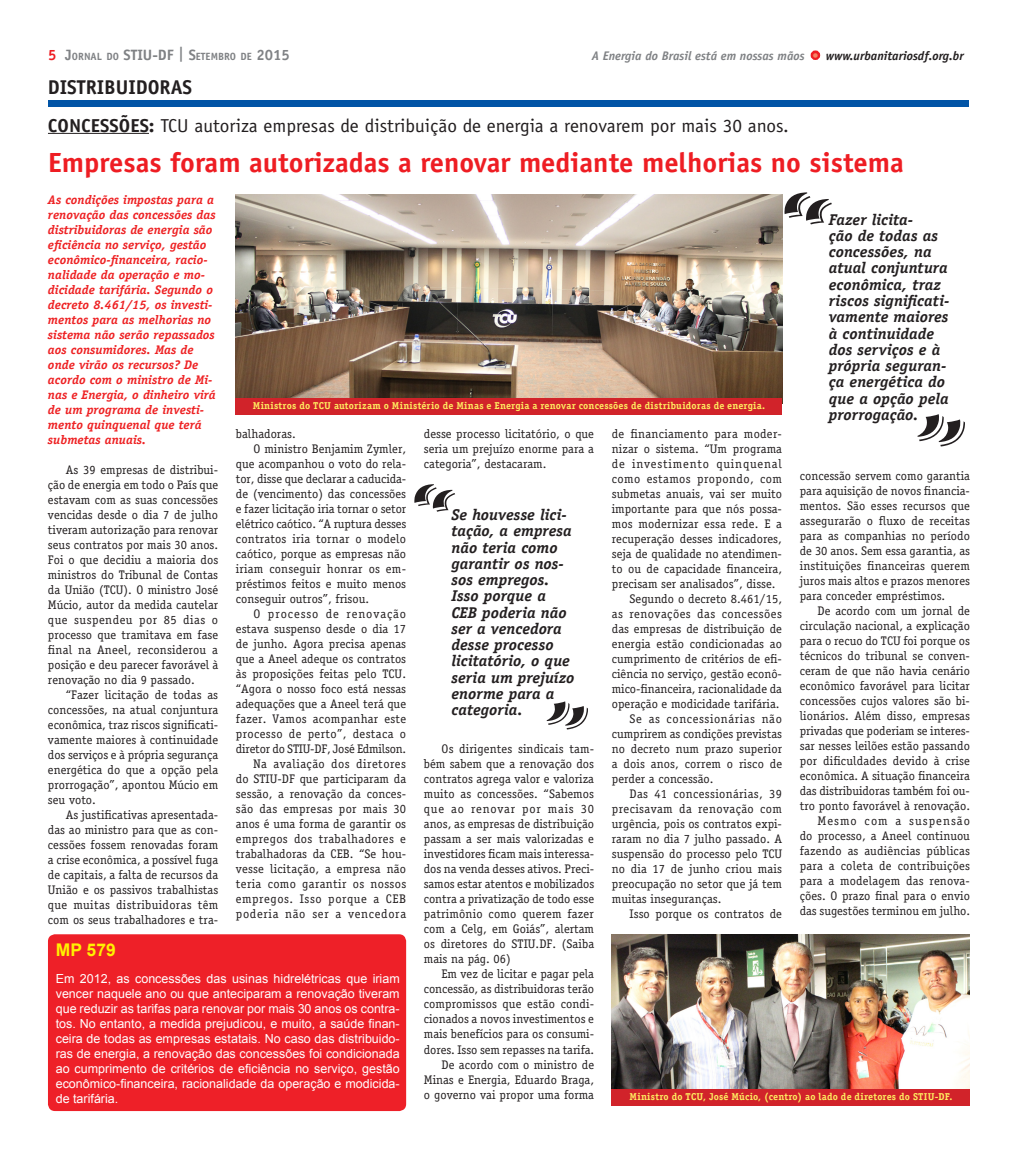
<style>
.page{position:relative;width:1018px;height:1159px;background:#fff}
.page>*{position:absolute;margin:0;border:0;box-sizing:border-box;transform-origin:0 0}
.Estilo_de_parágrafo{font:700 27.75px "Officina Sans";color:#ee1d23}
.RTERANCA_C_FIO{font:700 20px "Officina Sans";color:#231f20}
.RTERANCA_C_FIO-2{font:18.75px "Officina Sans";color:#231f20}
.t1{font:700 17.5px "Arial";color:#fff101}
.Default{font:italic 700 15.62px/16.2px "Officina Serif";color:#231f20}
.Default-2{font:12.5px/15px "Officina Serif";color:#231f20;text-align:justify}
.t2{font:12.5px/15px "Arial";color:#fff;text-align:justify}
.AAtexto{font:italic 700 12.5px/15px "Officina Serif";color:#ee2123}
.t3{font:italic 700 12.5px "Officina Sans";color:#808285}
.t4{font:700 10.5px "Officina Sans";color:#808285}
.AAtexto-2{font:700 10px "Officina Serif";letter-spacing:.02em;color:#ffed60}
.s1{font-size:15px;color:#ee1d23}
.s2{font-size:15px}
.s3{color:#f48465}
.s4{color:#231f20}
.s5{font-weight:700}
</style>
<div class="page">
<img style="left:236px;top:195px;width:545px;height:203px">
<div style="left:810px;top:50px;width:9px;height:10px;border:5px solid #ee1d23;border-radius:50%"></div>
<hr style="left:48px;top:133px;width:101px;height:1px;background:#231f20">
<div style="left:49px;top:100px;width:920px;height:6px;background:#0154a6"></div>
<img style="left:611px;top:934px;width:358px;height:155px">
<div style="left:236px;top:398px;width:545px;height:17px;background:#d1232a"></div>
<div style="left:611px;top:1089px;width:358px;height:16px;background:#d1232a"></div>
<div style="left:48px;top:934px;width:358px;height:177px;background:#ee2028;border-radius:7px"></div>
<svg style="left:782px;top:194px;width:1px;height:34px"></svg>
<p class="t4" style="left:48px;top:50px;width:243px"><span class="s1">5</span> <span class="s2">J</span>ORNAL DO <span class="s2">STIU-DF | S</span>ETEMBRO DE <span class="s2">2015</span></p>
<p class="t3" style="left:591px;top:48px;width:373px">A Energia do Brasil está em nossas mãos <span class="s3">•</span> <span class="s4">www.urbanitariosdf.org.br</span></p>
<p class="RTERANCA_C_FIO" style="left:48px;top:75px;width:146px">DISTRIBUIDORAS</p>
<p class="RTERANCA_C_FIO-2" style="left:48px;top:114px;width:742px"><span class="s5">CONCESSÕES:</span> TCU autoriza empresas de distribuição de energia a renovarem por mais 30 anos.</p>
<p class="Estilo_de_parágrafo" style="left:48px;top:145px;width:857px">Empresas foram autorizadas a renovar mediante melhorias no sistema</p>
<p class="AAtexto" style="left:48px;top:192px;width:169px">As condições impostas para a renovação das concessões das distribuidoras de energia são eficiência no serviço, gestão econômico-financeira, racio&shy;nalidade da operação e mo&shy;dicidade tarifária. Segundo o decreto 8.461/15, os investi&shy;mentos para as melhorias no sistema não serão repassados aos consumidores. Mas de onde virão os recursos? De acordo com o ministro de Mi&shy;nas e Energia, o dinheiro virá de um programa de investi&shy;mento quinquenal que terá submetas anuais.</p>
<p class="Default-2" style="left:48px;top:462px;width:172px;text-indent:18px">As 39 empresas de distribui&shy;ção de energia em todo o País que estavam com as suas concessões vencidas desde o dia 7 de julho tiveram autorização para renovar seus contratos por mais 30 anos.<br>Foi o que decidiu a maioria dos ministros do Tribunal de Contas da União (TCU). O ministro José Múcio, autor da medida cautelar que suspendeu por 85 dias o processo que tramitava em fase final na Aneel, reconsiderou a posição e deu parecer favorável à renovação no dia 9 passado.</p>
<p class="Default-2" style="left:48px;top:687px;width:172px;text-indent:18px">“Fazer licitação de todas as concessões, na atual conjuntura econômica, traz riscos significati&shy;vamente maiores à continuidade dos serviços e à própria segurança energética do que a opção pela prorrogação”, apontou Múcio em seu voto.</p>
<p class="Default-2" style="left:48px;top:807px;width:172px;text-indent:18px">As justificativas apresentada&shy;das ao ministro para que as con&shy;cessões fossem renovadas foram a crise econômica, a possível fuga de capitais, a falta de recursos da União e os passivos trabalhistas que muitas distribuidoras têm com os seus trabalhadores e tra-</p>
<p class="Default" style="left:828px;top:211px;width:122px">Fazer licita-<br>ção de todas as concessões, na atual conjuntura econômica, traz riscos significati&shy;vamente maiores à continuidade dos serviços e à própria seguran&shy;ça energética do que a opção pela prorrogação.</p>
<p class="AAtexto-2" style="left:253px;top:399px;width:513px">Ministros do TCU autorizam o Ministério de Minas e Energia a renovar concessões de distribuidoras de energia.</p>
<p class="Default-2" style="left:611px;top:427px;width:172px">de financiamento para moder&shy;nizar o sistema. “Um programa de investimento quinquenal como estamos propondo, com submetas anuais, vai ser muito importante para que nós possa&shy;mos modernizar essa rede. E a recuperação desses indicadores, seja de qualidade no atendimen&shy;to ou de capacidade financeira, precisam ser analisados”, disse.</p>
<p class="Default-2" style="left:611px;top:592px;width:172px;text-indent:18px">Segundo o decreto 8.461/15, as renovações das concessões das empresas de distribuição de energia estão condicionadas ao cumprimento de critérios de efi&shy;ciência no serviço, gestão econô&shy;mico-financeira, racionalidade da operação e modicidade tarifária.</p>
<p class="Default-2" style="left:611px;top:712px;width:172px;text-indent:18px">Se as concessionárias não cumprirem as condições previstas no decreto num prazo superior a dois anos, correm o risco de perder a concessão.</p>
<p class="Default-2" style="left:611px;top:787px;width:172px;text-indent:18px">Das 41 concessionárias, 39 precisavam da renovação com urgência, pois os contratos expi&shy;raram no dia 7 julho passado. A suspensão do processo pelo TCU no dia 17 de junho criou mais preocupação no setor que já tem muitas inseguranças.</p>
<p class="Default-2" style="left:629px;top:907px;width:154px">Isso porque os contratos de</p>
<p class="Default-2" style="left:424px;top:427px;width:172px">desse processo licitatório, o que seria um prejuízo enorme para a categoria”, destacaram.</p>
<p class="Default-2" style="left:236px;top:427px;width:61px">balhadoras.</p>
<p class="Default-2" style="left:236px;top:442px;width:172px;text-indent:18px">O ministro Benjamim Zymler, que acompanhou o voto do rela&shy;tor, disse que declarar a caducida&shy;de (vencimento) das concessões e fazer licitação iria tornar o setor elétrico caótico. “A ruptura desses contratos iria tornar o modelo caótico, porque as empresas não iriam conseguir honrar os em&shy;préstimos feitos e muito menos conseguir outros”, frisou.</p>
<p class="Default-2" style="left:236px;top:607px;width:172px;text-indent:18px">O processo de renovação estava suspenso desde o dia 17 de junho. Agora precisa apenas que a Aneel adeque os contratos às proposições feitas pelo TCU. “Agora o nosso foco está nessas adequações que a Aneel terá que fazer. Vamos acompanhar este processo de perto”, destaca o diretor do STIU-DF, José Edmilson.</p>
<p class="Default-2" style="left:236px;top:757px;width:172px;text-indent:18px">Na avaliação dos diretores do STIU-DF que participaram da sessão, a renovação da conces&shy;são das empresas por mais 30 anos é uma forma de garantir os empregos dos trabalhadores e trabalhadoras da CEB. “Se hou&shy;vesse licitação, a empresa não teria como garantir os nossos empregos. Isso porque a CEB poderia não ser a vencedora</p>
<p class="Default-2" style="left:799px;top:468px;width:172px">concessão servem como garantia para aquisição de novos financia&shy;mentos. São esses recursos que assegurarão o fluxo de receitas para as companhias no período de 30 anos. Sem essa garantia, as instituições financeiras querem juros mais altos e prazos menores para conceder empréstimos.</p>
<p class="Default-2" style="left:799px;top:603px;width:172px;text-indent:18px">De acordo com um jornal de circulação nacional, a explicação para o recuo do TCU foi porque os técnicos do tribunal se conven&shy;ceram de que não havia cenário econômico favorável para licitar concessões cujos valores são bi&shy;lionários. Além disso, empresas privadas que poderiam se interes&shy;sar nesses leilões estão passando por dificuldades devido à crise econômica. A situação financeira das distribuidoras também foi ou&shy;tro ponto favorável à renovação.</p>
<p class="Default-2" style="left:799px;top:813px;width:172px;text-indent:18px">Mesmo com a suspensão do processo, a Aneel continuou fazendo as audiências públicas para a coleta de contribuições para a modelagem das renova&shy;ções. O prazo final para o envio das sugestões terminou em julho.</p>
<p class="Default" style="left:451px;top:507px;width:125px">Se houvesse lici&shy;tação, a empresa não teria como garantir os nos&shy;sos empregos.<br>Isso porque a<br>CEB poderia não ser a vencedora desse processo licitatório, o que seria um prejuízo enorme para a categoria.</p>
<p class="Default-2" style="left:424px;top:742px;width:172px;text-indent:18px">Os dirigentes sindicais tam&shy;bém sabem que a renovação dos contratos agrega valor e valoriza muito as concessões. “Sabemos que ao renovar por mais 30 anos, as empresas de distribuição passam a ser mais valorizadas e investidores ficam mais interessa&shy;dos na venda desses ativos. Preci&shy;samos estar atentos e mobilizados contra a privatização de todo esse patrimônio como querem fazer com a Celg, em Goiás”, alertam os diretores do STIU.DF. (Saiba mais na pág. 06)</p>
<p class="Default-2" style="left:424px;top:967px;width:172px;text-indent:18px">Em vez de licitar e pagar pela concessão, as distribuidoras terão compromissos que estão condi&shy;cionados a novos investimentos e mais benefícios para os consumi&shy;dores. Isso sem repasses na tarifa.</p>
<p class="Default-2" style="left:424px;top:1057px;width:172px;text-indent:18px">De acordo com o ministro de Minas e Energia, Eduardo Braga, o governo vai propor uma forma</p>
<p class="t1" style="left:56px;top:938px;width:61px">MP 579</p>
<p class="t2" style="left:56px;top:971px;width:345px">Em 2012, as concessões das usinas hidrelétricas que iriam vencer naquele ano ou que anteciparam a renovação tiveram que reduzir as tarifas para renovar por mais 30 anos os contra&shy;tos. No entanto, a medida prejudicou, e muito, a saúde finan&shy;ceira de todas as empresas estatais. No caso das distribuido&shy;ras de energia, a renovação das concessões foi condicionada ao cumprimento de critérios de eficiência no serviço, gestão econômico-financeira, racionalidade da operação e modicida&shy;de tarifária.</p>
<p class="AAtexto-2" style="left:629px;top:1090px;width:324px">Ministro do TCU, José Múcio, (centro) ao lado de diretores do STIU-DF.</p>
</div>
